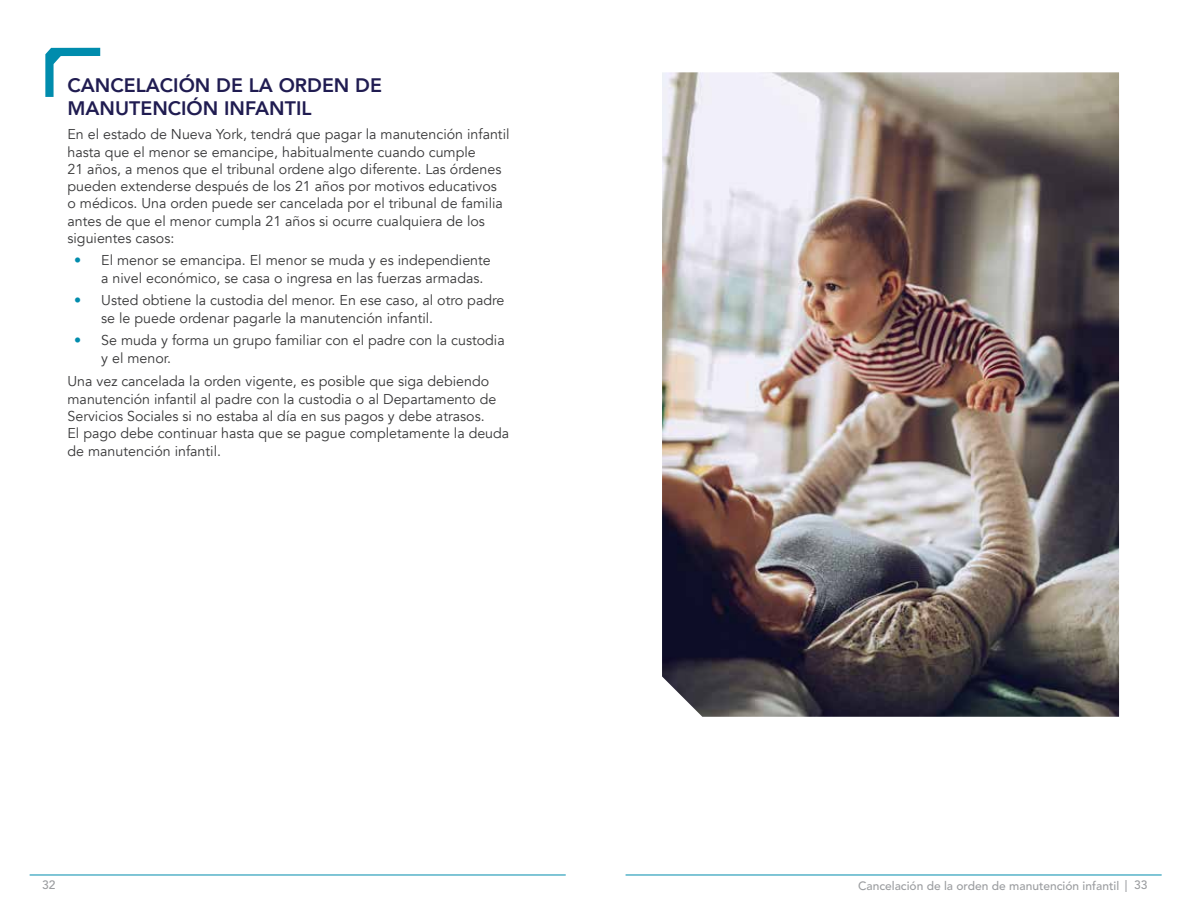
<style>
.page{position:relative;width:1188px;height:918px;background:#fff}
.page>*{position:absolute;margin:0;border:0;box-sizing:border-box;transform-origin:0 0}
.t1{font:800 19.5px/23.4px "Avenir";color:#201c51}
.t2{font:14.25px/17.2px "Avenir";color:#383839}
.t3{font:500 12px "Avenir LT Std";color:#9b9da0}
.s1{color:#008cad}
</style>
<div class="page">
<hr style="left:30px;top:875px;width:535px;height:1px;background:#008cad">
<hr style="left:626px;top:875px;width:535px;height:1px;background:#008cad">
<svg style="left:45px;top:48px;width:55px;height:49px"></svg>
<img style="left:662px;top:72px;width:457px;height:645px">
<h1 class="t1" style="left:68px;top:73px;width:316px">CANCELACIÓN DE LA ORDEN DE<br>MANUTENCIÓN INFANTIL</h1>
<p class="t2" style="left:68px;top:126px;width:444px">En el estado de Nueva York, tendrá que pagar la manutención infantil hasta que el menor se emancipe, habitualmente cuando cumple<br>21 años, a menos que el tribunal ordene algo diferente. Las órdenes pueden extenderse después de los 21 años por motivos educativos<br>o médicos. Una orden puede ser cancelada por el tribunal de familia antes de que el menor cumpla 21 años si ocurre cualquiera de los siguientes casos:</p>
<p class="t2" style="left:101px;top:252px;width:391px;text-indent:-27px"><span class="s1">•</span> El menor se emancipa. El menor se muda y es independiente a nivel económico, se casa o ingresa en las fuerzas armadas.</p>
<p class="t2" style="left:101px;top:292px;width:405px;text-indent:-27px"><span class="s1">•</span> Usted obtiene la custodia del menor. En ese caso, al otro padre se le puede ordenar pagarle la manutención infantil.</p>
<p class="t2" style="left:101px;top:332px;width:405px;text-indent:-27px"><span class="s1">•</span> Se muda y forma un grupo familiar con el padre con la custodia y el menor.</p>
<p class="t2" style="left:68px;top:373px;width:443px">Una vez cancelada la orden vigente, es posible que siga debiendo manutención infantil al padre con la custodia o al Departamento de Servicios Sociales si no estaba al día en sus pagos y debe atrasos.<br>El pago debe continuar hasta que se pague completamente la deuda de manutención infantil.</p>
<p class="t3" style="left:42px;top:878px;width:15px">32</p>
<p class="t3" style="left:858px;top:879px;width:291px">Cancelación de la orden de manutención infantil | 33</p>
</div>
